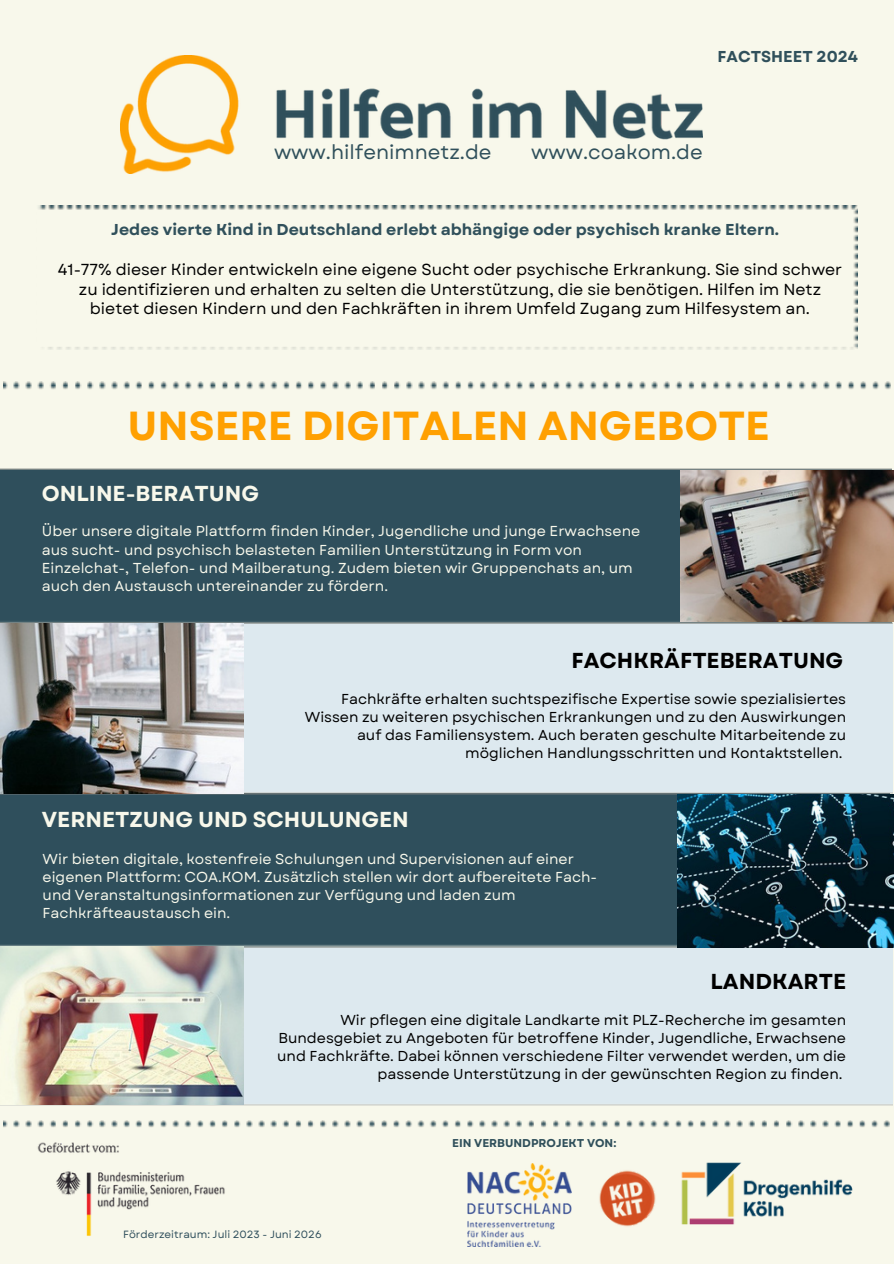
<style>
.page{position:relative;width:894px;height:1264px;background:#fff}
.page>*{position:absolute;margin:0;border:0;box-sizing:border-box;transform-origin:0 0}
.t1{font:700 40.5px "Garet";color:#ffa001}
.t2{font:700 21.6px "Garet";color:#f8f8eb}
.t3{font:700 21.6px "Garet";color:#000}
.t4{font:19.95px "Garet";color:#30505b}
.t5{font:15.9px/19.2px "Garet";color:#000;text-align:center}
.t6{font:700 15.75px "Garet";color:#30505b}
.t7{font:14.4px/18px "Garet";color:#000;text-align:right}
.t8{font:14.4px/18px "Garet";color:#f8f8eb}
.t9{font:700 11.4px "Garet";color:#30505b}
.t10{font:10.5px "Garet";color:#2f4f5c}
</style>
<div class="page">
<div style="left:0;top:0;width:893px;height:1263px;background:#f8f8eb"></div>
<img style="left:120px;top:55px;width:582px;height:118px">
<img style="left:468px;top:1163px;width:103px;height:83px">
<img style="left:599px;top:1170px;width:57px;height:57px">
<img style="left:0;top:469px;width:892px;height:324px">
<div style="left:17px;top:947px;width:875px;height:158px;background:#dde9ef"></div>
<div style="left:0;top:793px;width:888px;height:154px;background:#2f4f5c"></div>
<img style="left:37px;top:1142px;width:188px;height:94px">
<img style="left:681px;top:1162px;width:172px;height:63px">
<img style="left:680px;top:471px;width:213px;height:150px">
<img style="left:0;top:946px;width:243px;height:158px">
<img style="left:677px;top:794px;width:216px;height:153px">
<img style="left:0;top:623px;width:243px;height:170px">
<img style="left:38px;top:205px;width:818px;height:144px">
<img style="left:4px;top:1120px;width:885px;height:7px">
<img style="left:4px;top:381px;width:885px;height:8px">
<p class="t6" style="left:717px;top:46px;width:142px">FACTSHEET 2024</p>
<h2 class="t4" style="left:274px;top:138px;width:219px">www.hilfenimnetz.de</h2>
<h2 class="t4" style="left:531px;top:138px;width:173px">www.coakom.de</h2>
<p class="t6" style="left:111px;top:218px;width:669px">Jedes vierte Kind in Deutschland erlebt abhängige oder psychisch kranke Eltern.</p>
<p class="t5" style="left:58px;top:260px;width:785px">41-77% dieser Kinder entwickeln eine eigene Sucht oder psychische Erkrankung. Sie sind schwer zu identifizieren und erhalten zu selten die Unterstützung, die sie benötigen. Hilfen im Netz bietet diesen Kindern und den Fachkräften in ihrem Umfeld Zugang zum Hilfesystem an.</p>
<p class="t1" style="left:128px;top:397px;width:643px">UNSERE DIGITALEN ANGEBOTE</p>
<p class="t2" style="left:42px;top:477px;width:219px">ONLINE-BERATUNG</p>
<p class="t8" style="left:42px;top:522px;width:599px">Über unsere digitale Plattform finden Kinder, Jugendliche und junge Erwachsene aus sucht- und psychisch belasteten Familien Unterstützung in Form von Einzelchat-, Telefon- und Mailberatung. Zudem bieten wir Gruppenchats an, um auch den Austausch untereinander zu fördern.</p>
<p class="t3" style="left:571px;top:644px;width:273px">FACHKRÄFTEBERATUNG</p>
<p class="t7" style="left:305px;top:690px;width:542px">Fachkräfte erhalten suchtspezifische Expertise sowie spezialisiertes Wissen zu weiteren psychischen Erkrankungen und zu den Auswirkungen auf das Familiensystem. Auch beraten geschulte Mitarbeitende zu möglichen Handlungsschritten und Kontaktstellen.</p>
<h6 class="t2" style="left:42px;top:803px;width:368px">VERNETZUNG UND SCHULUNGEN</h6>
<p class="t8" style="left:43px;top:850px;width:556px">Wir bieten digitale, kostenfreie Schulungen und Supervisionen auf einer eigenen Plattform: COA.KOM. Zusätzlich stellen wir dort aufbereitete Fach&shy;und Veranstaltungsinformationen zur Verfügung und laden zum Fachkräfteaustausch ein.</p>
<p class="t3" style="left:710px;top:966px;width:137px">LANDKARTE</p>
<p class="t7" style="left:277px;top:1010px;width:570px">Wir pflegen eine digitale Landkarte mit PLZ-Recherche im gesamten Bundesgebiet zu Angeboten für betroffene Kinder, Jugendliche, Erwachsene und Fachkräfte. Dabei können verschiedene Filter verwendet werden, um die passende Unterstützung in der gewünschten Region zu finden.</p>
<p class="t10" style="left:123px;top:1226px;width:200px">Förderzeitraum: Juli 2023 - Juni 2026</p>
<p class="t9" style="left:452px;top:1135px;width:166px">EIN VERBUNDPROJEKT VON:</p>
</div>
